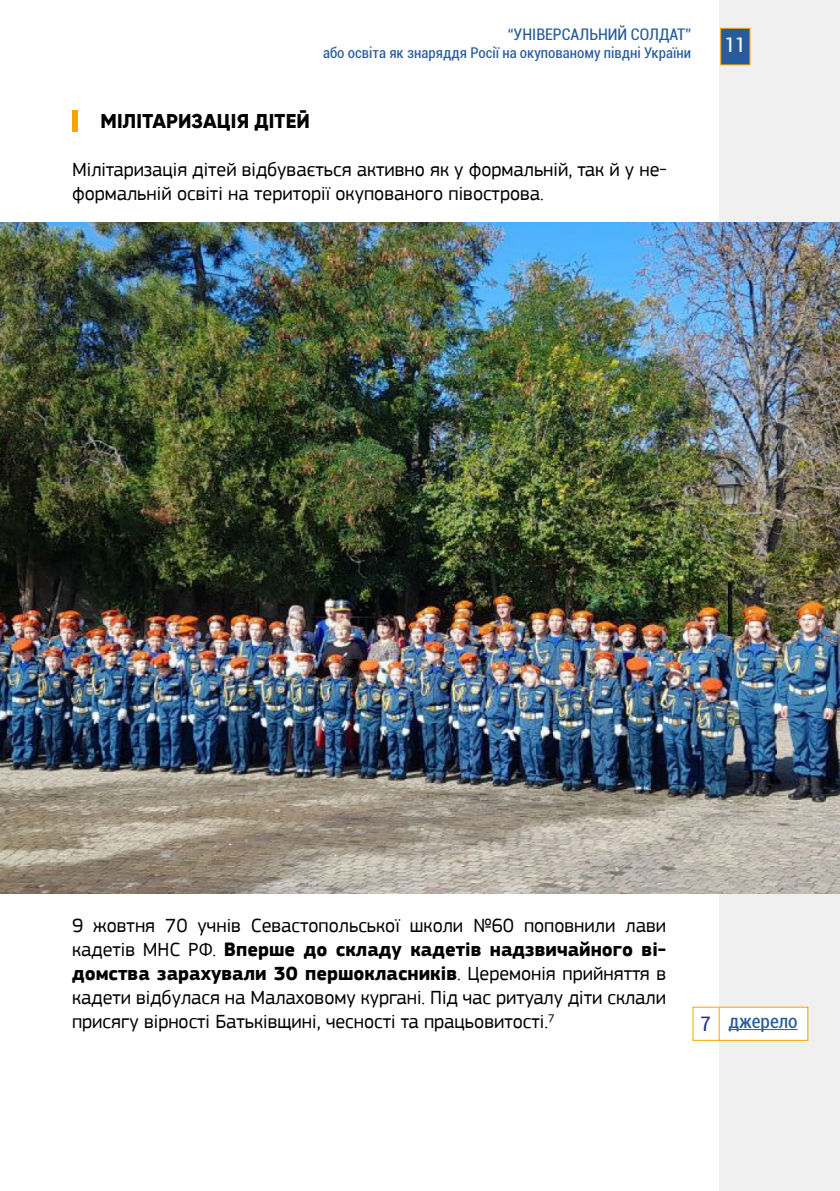
<style>
.page{position:relative;width:840px;height:1191px;background:#fff}
.page>*{position:absolute;margin:0;border:0;box-sizing:border-box;transform-origin:0 0}
.t1{font:20px/24px "PF Square Sans Pro";color:#000}
.t2{font:800 20px "Gilroy";letter-spacing:.01em;color:#000}
.t3{font:condensed 20px "Roboto";color:#fff}
.t4{font:condensed 19.2px "Roboto";color:#275b9b}
.t5{font:condensed 16px "Roboto";color:#275b9b}
.t6{font:condensed 14.8px "Roboto";color:#275b9b}
.s1{font-weight:700}
.s2{font-size:20px;color:#283583}
</style>
<div class="page">
<div style="left:719px;top:0;width:120px;height:1191px;background:#f0f0f0"></div>
<div style="left:719px;top:28px;width:31px;height:37px;background:#275b9b;border:1px solid #f7a400"></div>
<div style="left:692px;top:1006px;width:115px;height:34px;background:#fff"></div>
<hr style="left:718px;top:1007px;width:1px;height:33px;background:#f7a400">
<hr style="left:728px;top:1029px;width:69px;height:1px;background:#275b9b">
<div style="left:72px;top:110px;width:6px;height:22px;background:#f7a400"></div>
<img style="left:0;top:223px;width:839px;height:671px">
<p class="t5" style="left:507px;top:24px;width:184px">“УНІВЕРСАЛЬНИЙ СОЛДАТ”</p>
<p class="t6" style="left:323px;top:42px;width:369px">або освіта як знаряддя Росії на окупованому півдні України</p>
<p class="t2" style="left:100px;top:108px;width:211px">МІЛІТАРИЗАЦІЯ ДІТЕЙ</p>
<p class="t1" style="left:72px;top:158px;width:596px">Мілітаризація дітей відбувається активно як у формальній, так й у не&shy;формальній освіті на території окупованого півострова.</p>
<p class="t3" style="left:724px;top:31px;width:22px">11</p>
<p class="t1" style="left:72px;top:913px;width:595px;text-align:justify">9 жовтня 70 учнів Севастопольської школи №60 поповнили лави кадетів МНС РФ. <span class="s1">Вперше до складу кадетів надзвичайного ві&shy;домства зарахували 30 першокласників</span>. Церемонія прийняття в кадети відбулася на Малаховому кургані. Під час ритуалу діти склали присягу вірності Батьківщині, чесності та працьовитості.<sup>7</sup></p>
<p class="t4" style="left:700px;top:1008px;width:99px"><span class="s2">7</span> джерело</p>
</div>
